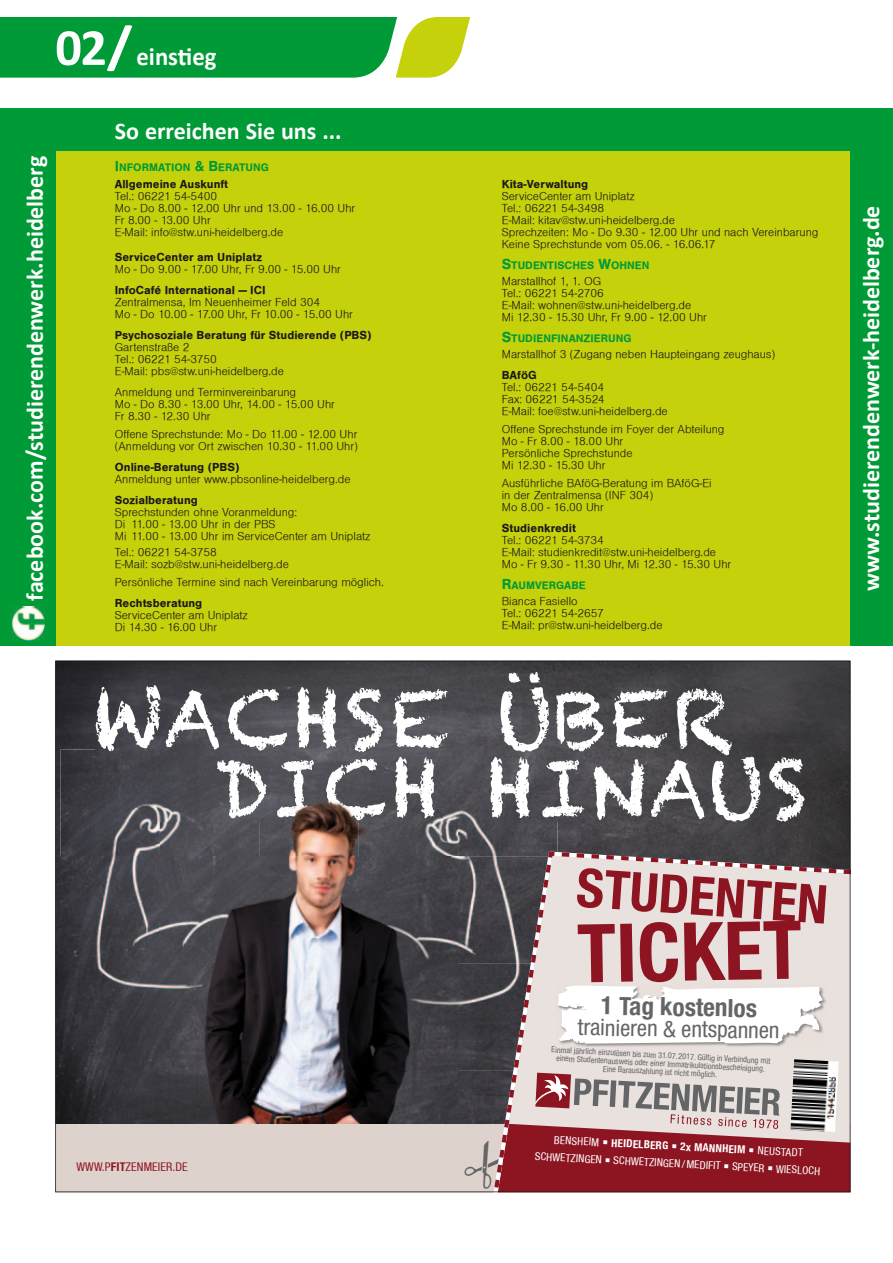
<style>
.page{position:relative;width:893px;height:1263px;background:#fff}
.page>*{position:absolute;margin:0;border:0;box-sizing:border-box;transform-origin:0 0}
.t1{font:700 condensed 81px "Helvetica Neue";color:#8d1522}
.t2{font:78.3px/69.8px "Chalkduster";letter-spacing:.05em;color:#fff}
.t3{font:700 condensed 53.55px "Helvetica Neue";color:#8d1522}
.t4{font:700 25.5px "Calibri";color:#fff}
.t5{font:700 condensed 25.2px "Helvetica Neue LT Std";color:#646567}
.t6{font:700 24px "Calibri";color:#fff}
.t7{font:condensed 22.8px "Helvetica Neue LT Std";color:#646567}
.t8{font:300 12px/12px "Sans";color:#1a171c}
.t9{font:700 12px "Sans";color:#1a171c}
.t10{font:condensed 12px "Helvetica Neue";letter-spacing:.01em;color:#8d1522}
.t11{font:700 11.25px "Sans";color:#009a36}
.t12{font:condensed 10.95px/17.4px "Helvetica Neue";color:#fff;text-align:center}
.t13{font:condensed 8.25px/8.2px "Helvetica Neue LT Std";color:#646567;text-align:center}
.s1{font-size:52.5px}
.s2{font-size:15px}
.s3{font-weight:700}
</style>
<div class="page">
<svg style="left:0;top:17px;width:470px;height:61px;background:#27a73e"></svg>
<svg style="left:55px;top:661px;width:795px;height:531px;background:#5b585b"></svg>
<div style="left:55px;top:108px;width:838px;height:538px;background:#c5d10a"></div>
<div style="left:0;top:108px;width:55px;height:538px;background:#009a36"></div>
<div style="left:55px;top:108px;width:838px;height:42px;background:#009a36"></div>
<div style="left:850px;top:108px;width:43px;height:538px;background:#009a36"></div>
<img style="left:11px;top:607px;width:34px;height:33px">
<svg style="left:462px;top:850px;width:388px;height:342px;background:#bba2a3"></svg>
<h3 class="t4" style="left:55px;top:38px;width:163px"><span class="s1">02/</span> einstieg</h3>
<h3 class="t6" style="left:18px;top:601px;width:446px;rotate:-90deg">facebook.com/studierendenwerk.heidelberg</h3>
<h3 class="t6" style="left:115px;top:115px;width:228px">So erreichen Sie uns ...</h3>
<p class="t11" style="left:115px;top:161px;width:156px"><span class="s2">I</span>NFORMATION <span class="s2">&amp; B</span>ERATUNG</p>
<p class="t9" style="left:115px;top:177px;width:115px">Allgemeine Auskunft</p>
<p class="t8" style="left:115px;top:190px;width:242px">Tel.: 06221 54-5400<br>Mo - Do 8.00 - 12.00 Uhr und 13.00 - 16.00 Uhr<br>Fr 8.00 - 13.00 Uhr<br>E-Mail: info@stw.uni-heidelberg.de</p>
<p class="t9" style="left:115px;top:250px;width:149px">ServiceCenter am Uniplatz</p>
<p class="t8" style="left:115px;top:263px;width:228px">Mo - Do 9.00 - 17.00 Uhr, Fr 9.00 - 15.00 Uhr</p>
<p class="t9" style="left:115px;top:283px;width:152px">InfoCafé International — ICI</p>
<p class="t8" style="left:115px;top:296px;width:240px">Zentralmensa, Im Neuenheimer Feld 304<br>Mo - Do 10.00 - 17.00 Uhr, Fr 10.00 - 15.00 Uhr</p>
<p class="t9" style="left:115px;top:328px;width:258px">Psychosoziale Beratung für Studierende (PBS)</p>
<p class="t8" style="left:115px;top:341px;width:171px">Gartenstraße 2<br>Tel.: 06221 54-3750<br>E-Mail: pbs@stw.uni-heidelberg.de</p>
<p class="t8" style="left:115px;top:386px;width:222px">Anmeldung und Terminvereinbarung<br>Mo - Do 8.30 - 13.00 Uhr, 14.00 - 15.00 Uhr<br>Fr 8.30 - 12.30 Uhr</p>
<p class="t8" style="left:115px;top:428px;width:245px">Offene Sprechstunde: Mo - Do 11.00 - 12.00 Uhr (Anmeldung vor Ort zwischen 10.30 - 11.00 Uhr)</p>
<p class="t9" style="left:115px;top:460px;width:126px">Online-Beratung (PBS)</p>
<p class="t8" style="left:115px;top:473px;width:237px">Anmeldung unter www.pbsonline-heidelberg.de</p>
<p class="t9" style="left:115px;top:493px;width:84px">Sozialberatung</p>
<p class="t8" style="left:115px;top:506px;width:257px">Sprechstunden ohne Voranmeldung:<br>Di 11.00 - 13.00 Uhr in der PBS<br>Mi 11.00 - 13.00 Uhr im ServiceCenter am Uniplatz</p>
<p class="t8" style="left:115px;top:546px;width:176px">Tel.: 06221 54-3758<br>E-Mail: sozb@stw.uni-heidelberg.de</p>
<p class="t8" style="left:115px;top:576px;width:271px">Persönliche Termine sind nach Vereinbarung möglich.</p>
<p class="t9" style="left:115px;top:596px;width:89px">Rechtsberatung</p>
<p class="t8" style="left:115px;top:609px;width:134px">ServiceCenter am Uniplatz<br>Di 14.30 - 16.00 Uhr</p>
<p class="t9" style="left:502px;top:177px;width:88px">Kita-Verwaltung</p>
<p class="t8" style="left:502px;top:190px;width:318px">ServiceCenter am Uniplatz<br>Tel.: 06221 54-3498<br>E-Mail: kitav@stw.uni-heidelberg.de<br>Sprechzeiten: Mo - Do 9.30 - 12.00 Uhr und nach Vereinbarung Keine Sprechstunde vom 05.06. - 16.06.17</p>
<p class="t11" style="left:502px;top:258px;width:149px"><span class="s2">S</span>TUDENTISCHES <span class="s2">W</span>OHNEN</p>
<p class="t8" style="left:502px;top:275px;width:207px">Marstallhof 1, 1. OG<br>Tel.: 06221 54-2706<br>E-Mail: wohnen@stw.uni-heidelberg.de<br>Mi 12.30 - 15.30 Uhr, Fr 9.00 - 12.00 Uhr</p>
<p class="t11" style="left:502px;top:332px;width:131px"><span class="s2">S</span>TUDIENFINANZIERUNG</p>
<p class="t8" style="left:502px;top:348px;width:275px">Marstallhof 3 (Zugang neben Haupteingang zeughaus)</p>
<p class="t9" style="left:502px;top:368px;width:36px">BAföG</p>
<p class="t8" style="left:502px;top:381px;width:167px">Tel.: 06221 54-5404<br>Fax: 06221 54-3524<br>E-Mail: foe@stw.uni-heidelberg.de</p>
<p class="t8" style="left:502px;top:423px;width:224px">Offene Sprechstunde im Foyer der Abteilung<br>Mo - Fr 8.00 - 18.00 Uhr<br>Persönliche Sprechstunde<br>Mi 12.30 - 15.30 Uhr</p>
<p class="t8" style="left:502px;top:477px;width:211px">Ausführliche BAföG-Beratung im BAföG-Ei in der Zentralmensa (INF 304)<br>Mo 8.00 - 16.00 Uhr</p>
<p class="t9" style="left:502px;top:521px;width:76px">Studienkredit</p>
<p class="t8" style="left:502px;top:534px;width:231px">Tel.: 06221 54-3734<br>E-Mail: studienkredit@stw.uni-heidelberg.de<br>Mo - Fr 9.30 - 11.30 Uhr, Mi 12.30 - 15.30 Uhr</p>
<p class="t11" style="left:502px;top:579px;width:85px"><span class="s2">R</span>AUMVERGABE</p>
<p class="t8" style="left:502px;top:596px;width:162px">Bianca Fasiello<br>Tel.: 06221 54-2657<br>E-Mail: pr@stw.uni-heidelberg.de</p>
<h2 class="t2" style="left:215px;top:684px;width:593px;text-indent:-123px">WACHSE ÜBER<br>DICH HINAUS</h2>
<h3 class="t3" style="left:579px;top:855px;width:253px;rotate:4deg">STUDENTEN</h3>
<h1 class="t1" style="left:576px;top:905px;width:226px;rotate:-1deg">TICKET</h1>
<h3 class="t5" style="left:601px;top:990px;width:157px;rotate:1deg">1 Tag kostenlos</h3>
<h3 class="t7" style="left:578px;top:1014px;width:203px;rotate:1deg">trainieren &amp; entspannen</h3>
<p class="t13" style="left:552px;top:1045px;width:221px;rotate:3deg">Einmal jährlich einzulösen bis zum 31.07.2017. Gültig in Verbindung mit einem Studentenausweis oder einer Immatrikulationsbescheinigung.<br>Eine Barauszahlung ist nicht möglich.</p>
<p class="t10" style="left:77px;top:1160px;width:113px">WWW.P<span class="s3">FIT</span>ZENMEIER.DE</p>
<p class="t12" style="left:536px;top:1130px;width:287px;rotate:3deg">BENSHEIM <sup>■</sup> <span class="s3">HEIDELBERG</span> <sup>■</sup> <span class="s3">2x MANNHEIM</span> <sup>■</sup> NEUSTADT<br>SCHWETZINGEN <sup>■</sup> SCHWETZINGEN / MEDIFIT <sup>■</sup> SPEYER <sup>■</sup> WIESLOCH</p>
<h3 class="t6" style="left:854px;top:591px;width:387px;rotate:-90deg">www.studierendenwerk-heidelberg.de</h3>
</div>
